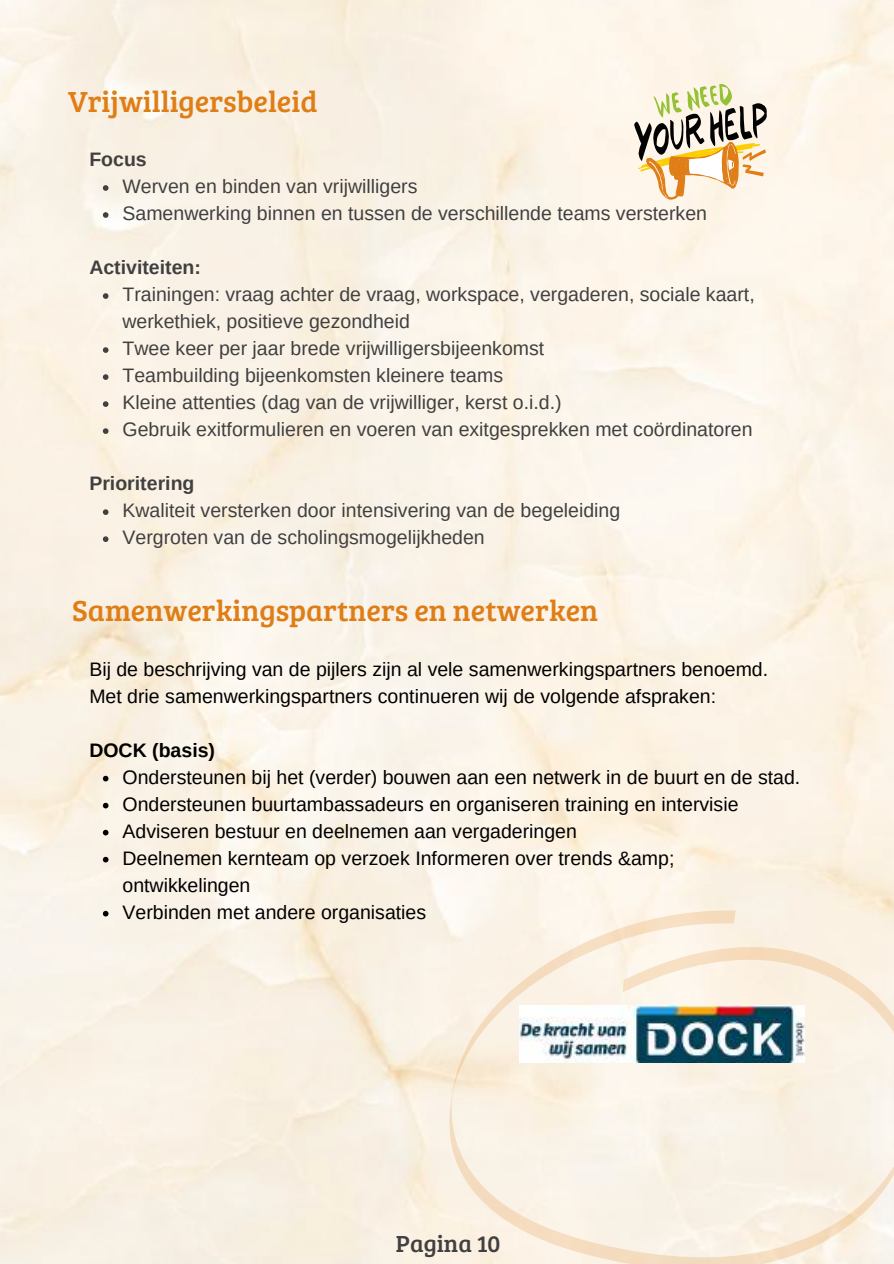
<style>
.page{position:relative;width:894px;height:1264px;background:#fff}
.page>*{position:absolute;margin:0;border:0;box-sizing:border-box;transform-origin:0 0}
.t1{font:30px "Bree Serif";color:#df7d16}
.t2{font:24px "Bree Serif";color:#404040}
.t3{font:19.5px/27px "Arimo";color:#404040}
.t4{font:19.5px/27px "Arimo";color:#000}
.t5{font:700 19.5px "Arimo";color:#404040}
.t6{font:700 19.5px "Arimo";color:#000}
</style>
<div class="page">
<svg style="left:633px;top:83px;width:134px;height:117px;background:#d8c9aa"></svg>
<svg style="left:103px;top:185px;width:5px;height:6px"></svg>
<svg style="left:103px;top:212px;width:5px;height:6px"></svg>
<svg style="left:103px;top:293px;width:5px;height:6px"></svg>
<svg style="left:103px;top:347px;width:5px;height:6px"></svg>
<svg style="left:103px;top:374px;width:5px;height:6px"></svg>
<svg style="left:103px;top:401px;width:5px;height:6px"></svg>
<svg style="left:103px;top:428px;width:5px;height:6px"></svg>
<svg style="left:103px;top:509px;width:5px;height:6px"></svg>
<svg style="left:103px;top:536px;width:5px;height:6px"></svg>
<svg style="left:103px;top:775px;width:5px;height:6px"></svg>
<svg style="left:103px;top:802px;width:5px;height:6px"></svg>
<svg style="left:103px;top:829px;width:5px;height:6px"></svg>
<svg style="left:103px;top:856px;width:5px;height:6px"></svg>
<svg style="left:103px;top:910px;width:5px;height:6px"></svg>
<svg style="left:449px;top:909px;width:444px;height:354px;background:#f9f0e2"></svg>
<img style="left:519px;top:1005px;width:285px;height:57px">
<h1 class="t1" style="left:68px;top:79px;width:251px">Vrijwilligersbeleid</h1>
<p class="t5" style="left:89px;top:148px;width:59px">Focus</p>
<p class="t3" style="left:122px;top:173px;width:586px">Werven en binden van vrijwilligers<br>Samenwerking binnen en tussen de verschillende teams versterken</p>
<p class="t5" style="left:89px;top:256px;width:113px">Activiteiten:</p>
<p class="t3" style="left:122px;top:281px;width:633px">Trainingen: vraag achter de vraag, workspace, vergaderen, sociale kaart, werkethiek, positieve gezondheid<br>Twee keer per jaar brede vrijwilligersbijeenkomst<br>Teambuilding bijeenkomsten kleinere teams<br>Kleine attenties (dag van de vrijwilliger, kerst o.i.d.)<br>Gebruik exitformulieren en voeren van exitgesprekken met coördinatoren</p>
<p class="t5" style="left:89px;top:472px;width:107px">Prioritering</p>
<p class="t3" style="left:122px;top:497px;width:499px">Kwaliteit versterken door intensivering van de begeleiding<br>Vergroten van de scholingsmogelijkheden</p>
<h1 class="t1" style="left:72px;top:588px;width:527px">Samenwerkingspartners en netwerken</h1>
<p class="t4" style="left:89px;top:655px;width:680px">Bij de beschrijving van de pijlers zijn al vele samenwerkingspartners benoemd.<br>Met drie samenwerkingspartners continueren wij de volgende afspraken:</p>
<p class="t6" style="left:89px;top:739px;width:127px">DOCK (basis)</p>
<p class="t4" style="left:122px;top:763px;width:679px">Ondersteunen bij het (verder) bouwen aan een netwerk in de buurt en de stad.<br>Ondersteunen buurtambassadeurs en organiseren training en intervisie Adviseren bestuur en deelnemen aan vergaderingen<br>Deelnemen kernteam op verzoek Informeren over trends &amp;amp; ontwikkelingen<br>Verbinden met andere organisaties</p>
<p class="t2" style="left:396px;top:1225px;width:106px">Pagina 10</p>
</div>
